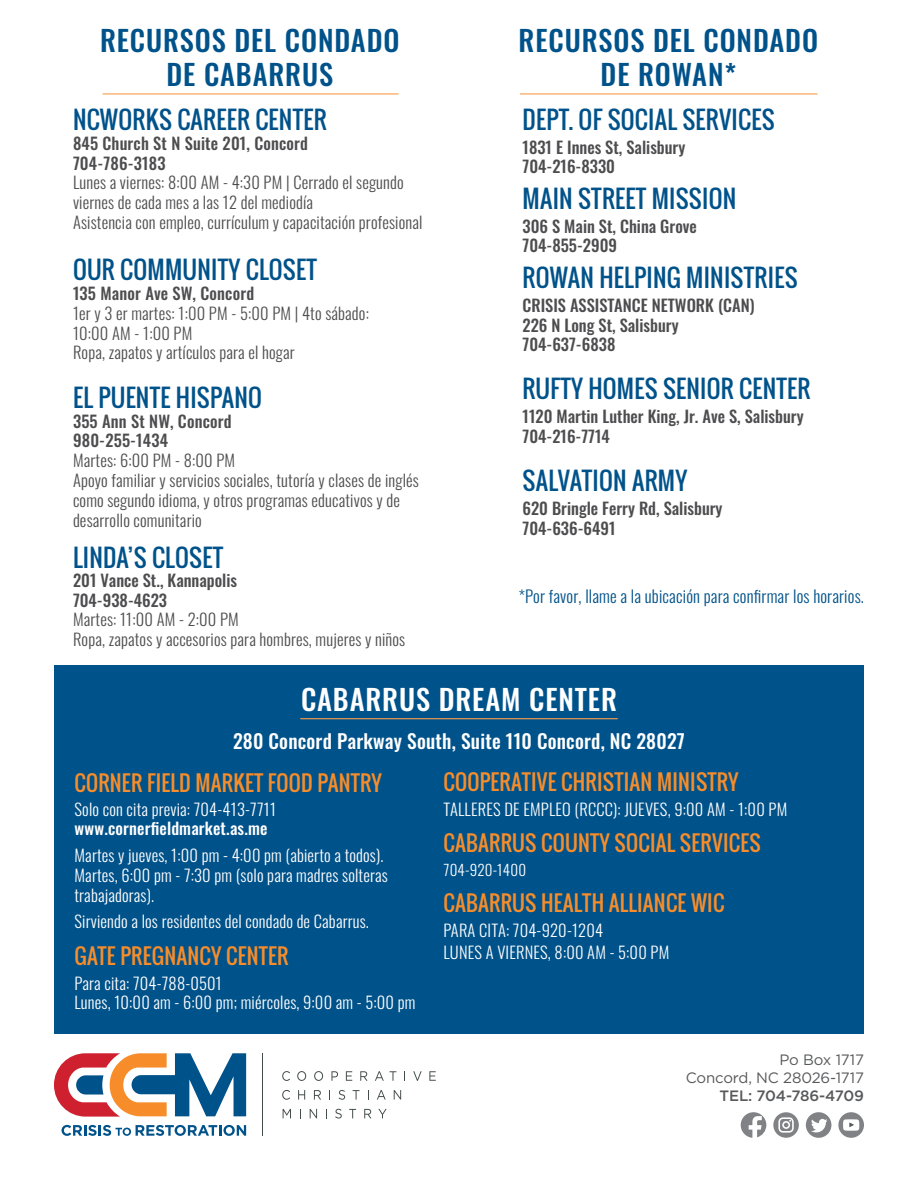
<style>
.page{position:relative;width:918px;height:1188px;background:#fff}
.page>*{position:absolute;margin:0;border:0;box-sizing:border-box;transform-origin:0 0}
.t1{font:500 28.5px/34.2px "Oswald";letter-spacing:.03em;color:#00528a;text-align:center}
.t2{font:500 28.5px "Oswald";letter-spacing:.03em;color:#fff}
.t3{font:24px "Oswald";letter-spacing:.01em;color:#00528a}
.t4{font:21px "Oswald";letter-spacing:.01em;color:#f78d2a}
.t5{font:500 19.5px "Oswald";letter-spacing:.01em;color:#fff}
.t6{font:300 16.8px "Oswald";letter-spacing:.01em;color:#00528a}
.t7{font:300 16.5px/19.8px "Oswald";letter-spacing:.01em;color:#4d4d4f}
.t8{font:500 16.5px/19.5px "Oswald";color:#4d4d4f}
.t9{font:300 16.5px/19.8px "Oswald";letter-spacing:.01em;color:#fff}
.t10{font:500 16.5px "Oswald";letter-spacing:.01em;color:#fff}
.t11{font:15px/18px "Gotham";letter-spacing:-.01em;color:#58595b;text-align:right}
.t12{font:500 15px "Gotham";letter-spacing:-.01em;color:#58595b}
.t13{font:300 15px "Oswald";letter-spacing:.01em;color:#fff}
</style>
<div class="page">
<div style="left:54px;top:665px;width:810px;height:369px;background:#00528a"></div>
<hr style="left:300px;top:718px;width:318px;height:1px;background:#f89c49">
<div style="left:773px;top:1112px;width:26px;height:26px;background:#808285;border-radius:50%"></div>
<svg style="left:778px;top:1117px;width:16px;height:16px"></svg>
<div style="left:838px;top:1112px;width:26px;height:26px;background:#808285;border-radius:50%"></div>
<svg style="left:843px;top:1119px;width:16px;height:12px"></svg>
<svg style="left:741px;top:1112px;width:25px;height:26px"></svg>
<svg style="left:806px;top:1112px;width:25px;height:26px"></svg>
<hr style="left:520px;top:93px;width:298px;height:1px;background:#f89c49">
<hr style="left:103px;top:93px;width:296px;height:1px;background:#f89c49">
<svg style="left:54px;top:1053px;width:192px;height:64px"></svg>
<svg style="left:282px;top:1071px;width:8px;height:10px"></svg>
<svg style="left:297px;top:1071px;width:9px;height:10px"></svg>
<svg style="left:314px;top:1071px;width:9px;height:10px"></svg>
<svg style="left:331px;top:1071px;width:7px;height:10px"></svg>
<svg style="left:346px;top:1071px;width:6px;height:10px"></svg>
<svg style="left:360px;top:1071px;width:8px;height:10px"></svg>
<svg style="left:375px;top:1071px;width:9px;height:10px"></svg>
<svg style="left:390px;top:1071px;width:6px;height:10px"></svg>
<svg style="left:413px;top:1071px;width:9px;height:10px"></svg>
<svg style="left:429px;top:1071px;width:7px;height:10px"></svg>
<svg style="left:282px;top:1090px;width:8px;height:10px"></svg>
<svg style="left:298px;top:1090px;width:7px;height:10px"></svg>
<svg style="left:314px;top:1090px;width:7px;height:10px"></svg>
<svg style="left:339px;top:1090px;width:6px;height:10px"></svg>
<svg style="left:353px;top:1090px;width:7px;height:10px"></svg>
<svg style="left:377px;top:1090px;width:9px;height:10px"></svg>
<svg style="left:394px;top:1090px;width:7px;height:10px"></svg>
<svg style="left:283px;top:1109px;width:8px;height:9px"></svg>
<svg style="left:310px;top:1109px;width:7px;height:9px"></svg>
<svg style="left:335px;top:1109px;width:7px;height:10px"></svg>
<svg style="left:349px;top:1109px;width:7px;height:9px"></svg>
<svg style="left:364px;top:1109px;width:7px;height:9px"></svg>
<svg style="left:378px;top:1109px;width:9px;height:9px"></svg>
<hr style="left:263px;top:1054px;width:1px;height:82px;background:#444c4c">
<svg style="left:62px;top:1125px;width:184px;height:11px"></svg>
<h1 class="t1" style="left:100px;top:25px;width:301px">RECURSOS DEL CONDADO<br>DE CABARRUS</h1>
<h2 class="t3" style="left:73px;top:102px;width:255px">NCWORKS CAREER CENTER</h2>
<p class="t8" style="left:73px;top:134px;width:237px">845 Church St N Suite 201, Concord<br>704-786-3183</p>
<p class="t7" style="left:73px;top:171px;width:351px">Lunes a viernes: 8:00 AM - 4:30 PM | Cerrado el segundo viernes de cada mes a las 12 del mediodía<br>Asistencia con empleo, currículum y capacitación profesional</p>
<h2 class="t3" style="left:73px;top:252px;width:245px">OUR COMMUNITY CLOSET</h2>
<p class="t8" style="left:73px;top:285px;width:183px">135 Manor Ave SW, Concord</p>
<p class="t7" style="left:73px;top:301px;width:297px">1er y 3 er martes: 1:00 PM - 5:00 PM | 4to sábado:<br>10:00 AM - 1:00 PM<br>Ropa, zapatos y artículos para el hogar</p>
<h2 class="t3" style="left:73px;top:379px;width:191px">EL PUENTE HISPANO</h2>
<p class="t8" style="left:73px;top:412px;width:160px">355 Ann St NW, Concord<br>980-255-1434</p>
<p class="t7" style="left:73px;top:449px;width:347px">Martes: 6:00 PM - 8:00 PM<br>Apoyo familiar y servicios sociales, tutoría y clases de inglés como segundo idioma, y otros programas educativos y de desarrollo comunitario</p>
<h2 class="t3" style="left:73px;top:540px;width:152px">LINDA’S CLOSET</h2>
<p class="t8" style="left:73px;top:572px;width:166px">201 Vance St., Kannapolis<br>704-938-4623</p>
<p class="t7" style="left:73px;top:608px;width:334px">Martes: 11:00 AM - 2:00 PM<br>Ropa, zapatos y accesorios para hombres, mujeres y niños</p>
<h1 class="t1" style="left:519px;top:25px;width:301px">RECURSOS DEL CONDADO<br>DE ROWAN*</h1>
<h2 class="t3" style="left:523px;top:102px;width:254px">DEPT. OF SOCIAL SERVICES</h2>
<p class="t8" style="left:523px;top:138px;width:164px">1831 E Innes St, Salisbury<br>704-216-8330</p>
<h2 class="t3" style="left:523px;top:181px;width:215px">MAIN STREET MISSION</h2>
<p class="t8" style="left:523px;top:218px;width:176px">306 S Main St, China Grove<br>704-855-2909</p>
<h2 class="t3" style="left:523px;top:260px;width:277px">ROWAN HELPING MINISTRIES</h2>
<p class="t8" style="left:523px;top:297px;width:234px">CRISIS ASSISTANCE NETWORK (CAN)<br>226 N Long St, Salisbury<br>704-637-6838</p>
<h2 class="t3" style="left:523px;top:371px;width:290px">RUFTY HOMES SENIOR CENTER</h2>
<p class="t8" style="left:523px;top:408px;width:283px">1120 Martin Luther King, Jr. Ave S, Salisbury<br>704-216-7714</p>
<h2 class="t3" style="left:523px;top:463px;width:166px">SALVATION ARMY</h2>
<p class="t8" style="left:523px;top:500px;width:202px">620 Bringle Ferry Rd, Salisbury<br>704-636-6491</p>
<p class="t6" style="left:519px;top:581px;width:347px">*Por favor, llame a la ubicación para confirmar los horarios.</p>
<h1 class="t2" style="left:301px;top:685px;width:317px">CABARRUS DREAM CENTER</h1>
<p class="t5" style="left:233px;top:731px;width:453px">280 Concord Parkway South, Suite 110 Concord, NC 28027</p>
<p class="t4" style="left:75px;top:767px;width:309px">CORNER FIELD MARKET FOOD PANTRY</p>
<p class="t9" style="left:75px;top:797px;width:203px">Solo con cita previa: 704-413-7711</p>
<p class="t10" style="left:75px;top:820px;width:195px">www.cornerfieldmarket.as.me</p>
<p class="t9" style="left:75px;top:843px;width:315px">Martes y jueves, 1:00 pm - 4:00 pm (abierto a todos).<br>Martes, 6:00 pm - 7:30 pm (solo para madres solteras trabajadoras).</p>
<p class="t9" style="left:75px;top:910px;width:296px">Sirviendo a los residentes del condado de Cabarrus.</p>
<p class="t4" style="left:75px;top:940px;width:216px">GATE PREGNANCY CENTER</p>
<p class="t9" style="left:75px;top:971px;width:343px">Para cita: 704-788-0501<br>Lunes, 10:00 am - 6:00 pm; miércoles, 9:00 am - 5:00 pm</p>
<p class="t4" style="left:444px;top:766px;width:297px">COOPERATIVE CHRISTIAN MINISTRY</p>
<p class="t9" style="left:444px;top:797px;width:345px">TALLERES DE EMPLEO (RCCC): JUEVES, 9:00 AM - 1:00 PM</p>
<p class="t4" style="left:444px;top:827px;width:319px">CABARRUS COUNTY SOCIAL SERVICES</p>
<p class="t13" style="left:444px;top:856px;width:84px">704-920-1400</p>
<p class="t4" style="left:444px;top:887px;width:282px">CABARRUS HEALTH ALLIANCE WIC</p>
<p class="t9" style="left:444px;top:918px;width:227px;line-height:21.8px">PARA CITA: 704-920-1204<br>LUNES A VIERNES, 8:00 AM - 5:00 PM</p>
<p class="t11" style="left:686px;top:1051px;width:180px">Po Box 1717<br>Concord, NC 28026-1717</p>
<p class="t12" style="left:720px;top:1086px;width:146px">TEL: 704-786-4709</p>
</div>
